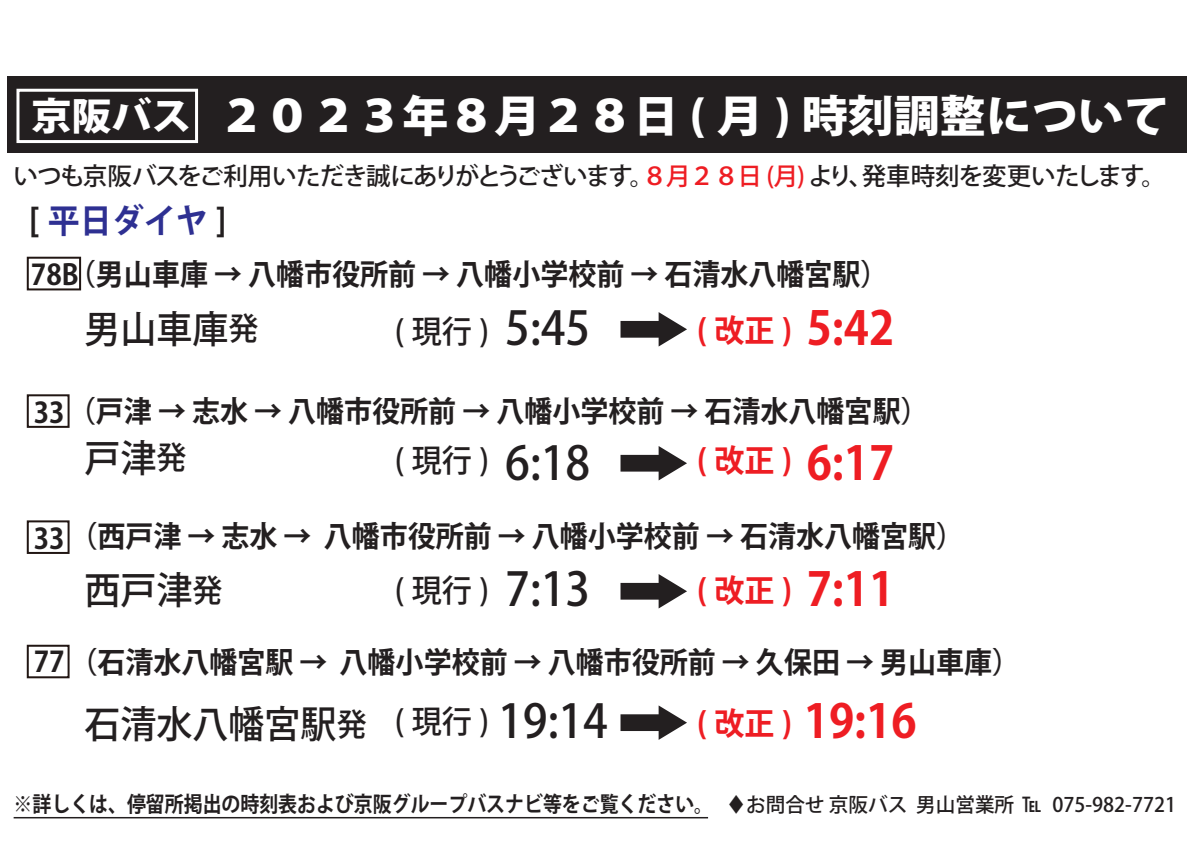
<style>
.page{position:relative;width:1191px;height:842px;background:#fff}
.page>*{position:absolute;margin:0;border:0;box-sizing:border-box;transform-origin:0 0}
.t1{font:700 50.4px "Koz Go Pr 6 N";color:#231f20;scale:1.44 1}
.t2{font:500 46.2px "Koz Go Pr 6 N";color:#231f20;scale:.95 1}
.t3{font:800 43.7px "Koz Go Pr 6 N";color:#fff;scale:1.05 1}
.t4{font:800 38px "Koz Go Pr 6 N";color:#fff;scale:1.05 1}
.t5{font:500 37.8px "Koz Go Pr 6 N";color:#231f20;scale:.95 1}
.t6{font:700 33.6px "Koz Go Pr 6 N";color:#2e3092;scale:.95 1}
.t7{font:500 31.5px "Koz Go Pr 6 N";color:#231f20;scale:.95 1}
.t8{font:700 31.5px "Koz Go Pr 6 N";color:#ee1d23;scale:.95 1}
.t9{font:700 29.4px "Koz Go Pr 6 N";color:#231f20;scale:.95 1}
.t10{font:700 28.4px "Koz Go Pr 6 N";color:#231f20;scale:.95 1}
.t11{font:500 24.5px "Koz Go Pr 6 N";letter-spacing:-.045em;color:#231f20}
.t12{font:700 21.6px "Koz Go Pr 6 N";color:#231f20;scale:.87 1}
.t13{font:500 20px "Koz Go Pr 6 N";color:#231f20}
.s1{color:#ee1d23}
.s2{color:#231f20}
.s3{font-size:28.4px}
.s4{font-size:31.5px}
.s5{font-size:46.2px}
.s6{font-weight:700;font-size:50.4px}
.s7{font-weight:700;color:#ee1d23}
.s8{font-weight:700;font-size:46.2px;color:#ee1d23}
.s9{font-weight:700;font-size:31.5px;color:#ee1d23}
</style>
<div class="page">
<div style="left:7px;top:76px;width:1179px;height:76px;background:#231f20"></div>
<hr style="left:14px;top:817px;width:694px;height:1px;background:#231f20">
<div style="left:27px;top:394px;width:43px;height:34px;border:2px solid #211613"></div>
<div style="left:27px;top:257px;width:54px;height:33px;border:2px solid #211613"></div>
<div style="left:27px;top:520px;width:43px;height:34px;border:2px solid #211613"></div>
<div style="left:16px;top:89px;width:182px;height:54px;border:3px solid #fff"></div>
<div style="left:27px;top:645px;width:43px;height:33px;border:2px solid #211613"></div>
<p class="t4" style="left:31px;top:95px;width:154px">京阪バス</p>
<h3 class="t3" style="left:218px;top:91px;width:907px">２０２３年８月２８日 ( 月 ) 時刻調整について</h3>
<p class="t11" style="left:13px;top:163px;width:1154px">いつも京阪バスをご利用いただき誠にありがとうございます。<span class="s1">８月２８日 (月)</span> より、発車時刻を変更いたします。</p>
<p class="t6" style="left:29px;top:202px;width:209px"><span class="s2">[</span> 平日ダイヤ <span class="s2">]</span></p>
<p class="t9" style="left:31px;top:257px;width:904px"><span class="s3">78B</span>（男山車庫 → 八幡市役所前 → 八幡小学校前 → 石清水八幡宮駅）</p>
<p class="t5" style="left:85px;top:307px;width:185px">男山車庫<span class="s4">発</span></p>
<p class="t7" style="left:395px;top:314px;width:527px">( 現行 ) <span class="s5">5:45</span> <span class="s6">➡</span> <span class="s7">( 改正 )</span> <span class="s8">5:42</span></p>
<p class="t9" style="left:34px;top:395px;width:943px"><span class="s3">33</span>（戸津 → 志水 → 八幡市役所前 → 八幡小学校前 → 石清水八幡宮駅）</p>
<p class="t10" style="left:34px;top:522px;width:34px">33</p>
<p class="t5" style="left:85px;top:437px;width:109px">戸津<span class="s4">発</span></p>
<p class="t8" style="left:697px;top:442px;width:209px">( 改正 ) <span class="s5">6:17</span></p>
<p class="t7" style="left:395px;top:442px;width:207px">( 現行 ) <span class="s5">6:18</span></p>
<h1 class="t1" style="left:617px;top:435px;width:52px">➡</h1>
<p class="t9" style="left:69px;top:520px;width:943px">（西戸津 → 志水 → 八幡市役所前 → 八幡小学校前 → 石清水八幡宮駅）</p>
<p class="t5" style="left:85px;top:569px;width:147px">西戸津<span class="s4">発</span></p>
<p class="t7" style="left:395px;top:573px;width:207px">( 現行 ) <span class="s5">7:13</span></p>
<p class="t8" style="left:697px;top:573px;width:209px">( 改正 ) <span class="s5">7:11</span></p>
<h1 class="t1" style="left:617px;top:563px;width:52px">➡</h1>
<p class="t9" style="left:34px;top:646px;width:1039px"><span class="s3">77</span> （石清水八幡宮駅 → 八幡小学校前 → 八幡市役所前 → 久保田 → 男山車庫）</p>
<p class="t5" style="left:85px;top:703px;width:298px">石清水八幡宮駅<span class="s4">発</span></p>
<h2 class="t2" style="left:395px;top:695px;width:551px"><span class="s4">( 現行 )</span> 19:14 <span class="s6">➡</span> <span class="s9">( 改正 )</span> <span class="s7">19:16</span></h2>
<p class="t12" style="left:14px;top:791px;width:805px">※詳しくは、停留所掲出の時刻表および京阪グループバスナビ等をご覧ください。</p>
<p class="t13" style="left:726px;top:793px;width:451px">♦お問合せ 京阪バス 男山営業所 ℡ 075-982-7721</p>
</div>
